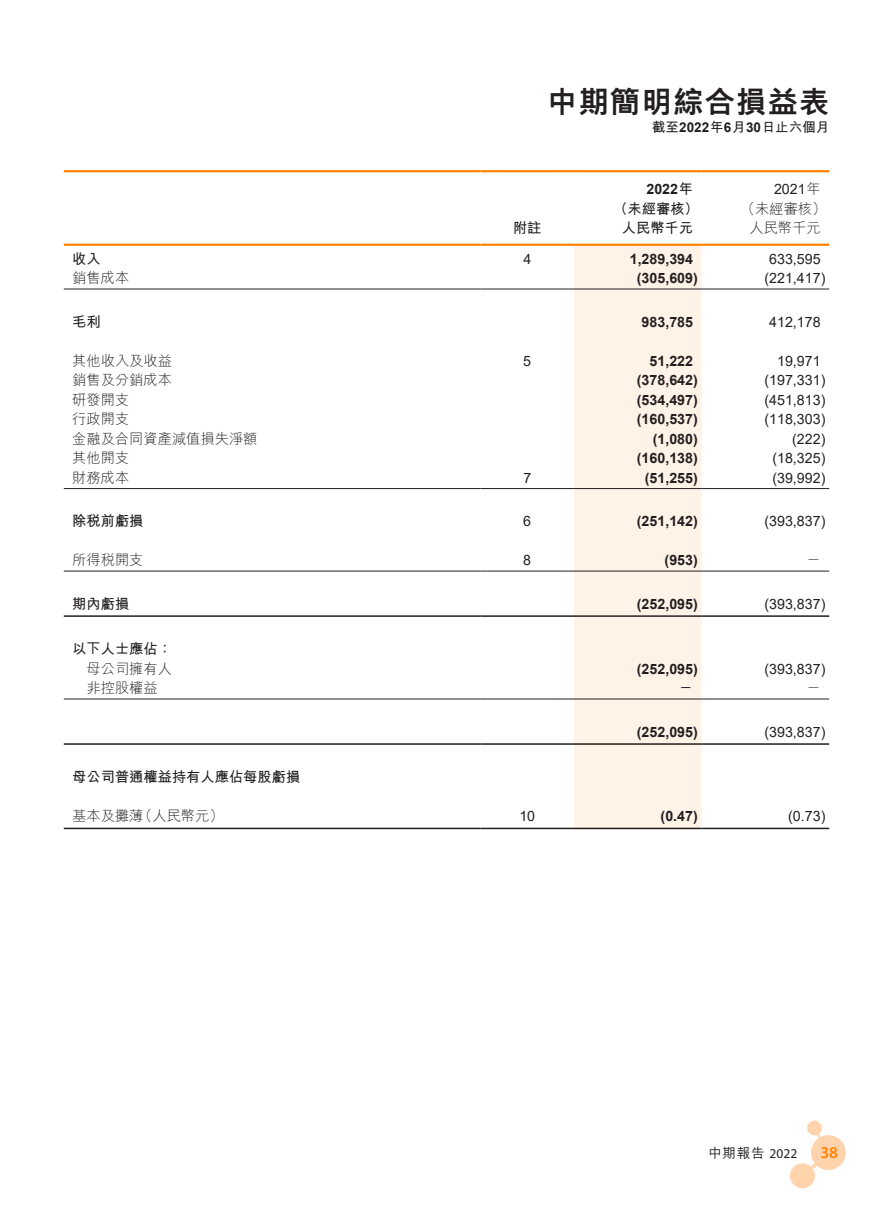
<style>
.page{position:relative;width:893px;height:1212px;background:#fff}
.page>*{position:absolute;margin:0;border:0;box-sizing:border-box;transform-origin:0 0}
.t1{font:800 30px "M Hei HK";letter-spacing:.05em;color:#231f20}
.t2{font:600 16.5px "Myriad Pro";color:#ff8200}
.t3{font:700 14.25px "Arial";color:#231f20}
.t4{font:14.25px "Arial";color:#231f20}
.t5{font:300 14.25px "M Hei HK";color:#231f20}
.t6{font:700 14.25px "M Hei HK";color:#231f20}
.t7{font:700 13.5px "M Hei HK";color:#231f20}
.t8{font:500 13.5px "M Hei HK";color:#231f20}
.s1{font-family:"Arial"}
.s2{font-family:"M Hei HK"}
.s3{font-family:"M Hei HK";font-weight:300}
.s4{font-family:"Myriad Pro";font-weight:400}
</style>
<div class="page">
<svg style="left:790px;top:1120px;width:56px;height:69px"></svg>
<div style="left:574px;top:246px;width:128px;height:582px;background:#fff2e7"></div>
<hr style="left:64px;top:244px;width:416px;height:2px;background:#ff8200">
<hr style="left:480px;top:244px;width:94px;height:2px;background:#ff8200">
<hr style="left:574px;top:244px;width:128px;height:2px;background:#ff8200">
<hr style="left:702px;top:244px;width:127px;height:2px;background:#ff8200">
<hr style="left:64px;top:170px;width:416px;height:2px;background:#ff8200">
<hr style="left:480px;top:170px;width:94px;height:2px;background:#ff8200">
<hr style="left:574px;top:170px;width:128px;height:2px;background:#ff8200">
<hr style="left:702px;top:170px;width:127px;height:2px;background:#ff8200">
<hr style="left:64px;top:289px;width:416px;height:1px;background:#231f20">
<hr style="left:480px;top:289px;width:94px;height:1px;background:#231f20">
<hr style="left:574px;top:289px;width:128px;height:1px;background:#231f20">
<hr style="left:702px;top:289px;width:127px;height:1px;background:#231f20">
<hr style="left:64px;top:488px;width:416px;height:1px;background:#231f20">
<hr style="left:480px;top:488px;width:94px;height:1px;background:#231f20">
<hr style="left:574px;top:488px;width:128px;height:1px;background:#231f20">
<hr style="left:702px;top:488px;width:127px;height:1px;background:#231f20">
<hr style="left:64px;top:571px;width:416px;height:1px;background:#231f20">
<hr style="left:480px;top:571px;width:94px;height:1px;background:#231f20">
<hr style="left:574px;top:571px;width:128px;height:1px;background:#231f20">
<hr style="left:702px;top:571px;width:127px;height:1px;background:#231f20">
<hr style="left:64px;top:615px;width:416px;height:2px;background:#231f20">
<hr style="left:480px;top:615px;width:94px;height:2px;background:#231f20">
<hr style="left:574px;top:615px;width:128px;height:2px;background:#231f20">
<hr style="left:702px;top:615px;width:127px;height:2px;background:#231f20">
<hr style="left:64px;top:699px;width:416px;height:1px;background:#231f20">
<hr style="left:480px;top:699px;width:94px;height:1px;background:#231f20">
<hr style="left:574px;top:699px;width:128px;height:1px;background:#231f20">
<hr style="left:702px;top:699px;width:127px;height:1px;background:#231f20">
<hr style="left:64px;top:743px;width:416px;height:2px;background:#231f20">
<hr style="left:480px;top:743px;width:94px;height:2px;background:#231f20">
<hr style="left:574px;top:743px;width:128px;height:2px;background:#231f20">
<hr style="left:702px;top:743px;width:127px;height:2px;background:#231f20">
<hr style="left:64px;top:828px;width:416px;height:1px;background:#231f20">
<hr style="left:480px;top:828px;width:94px;height:1px;background:#231f20">
<hr style="left:574px;top:828px;width:128px;height:1px;background:#231f20">
<hr style="left:702px;top:828px;width:127px;height:1px;background:#231f20">
<h1 class="t1" style="left:547px;top:87px;width:284px">中期簡明綜合損益表</h1>
<p class="t7" style="left:652px;top:117px;width:179px">截至<span class="s1">2022</span>年<span class="s1">6</span>月<span class="s1">30</span>日止六個月</p>
<p class="t3" style="left:646px;top:179px;width:48px">2022<span class="s2">年</span></p>
<p class="t4" style="left:774px;top:179px;width:48px">2021<span class="s3">年</span></p>
<p class="t6" style="left:613px;top:198px;width:87px">（未經審核）</p>
<p class="t5" style="left:741px;top:201px;width:87px">（未經審核(</p>
<p class="t6" style="left:513px;top:218px;width:30px">附註</p>
<p class="t6" style="left:622px;top:218px;width:73px">人民幣千元</p>
<p class="t5" style="left:749px;top:221px;width:73px">人民幣千元</p>
<p class="t6" style="left:72px;top:248px;width:30px">收入</p>
<p class="t4" style="left:523px;top:249px;width:9px">4</p>
<p class="t3" style="left:630px;top:248px;width:65px">1,289,394</p>
<p class="t4" style="left:769px;top:249px;width:53px">633,595</p>
<p class="t5" style="left:72px;top:270px;width:58px">銷售成本</p>
<p class="t3" style="left:637px;top:268px;width:62px">)305,609(</p>
<p class="t4" style="left:764px;top:268px;width:62px">)221,417(</p>
<p class="t6" style="left:72px;top:311px;width:30px">毛利</p>
<p class="t3" style="left:642px;top:311px;width:53px">983,785</p>
<p class="t4" style="left:769px;top:312px;width:53px">412,178</p>
<p class="t5" style="left:72px;top:353px;width:101px">其他收入及收益</p>
<p class="t4" style="left:523px;top:351px;width:9px">5</p>
<p class="t3" style="left:649px;top:350px;width:45px">51,222</p>
<p class="t4" style="left:777px;top:351px;width:45px">19,971</p>
<p class="t5" style="left:72px;top:373px;width:101px">銷售及分銷成本</p>
<p class="t3" style="left:637px;top:370px;width:62px">)378,642(</p>
<p class="t4" style="left:764px;top:370px;width:62px">)197,331(</p>
<p class="t5" style="left:72px;top:392px;width:59px">研發開支</p>
<p class="t3" style="left:637px;top:389px;width:62px">)534,497(</p>
<p class="t4" style="left:764px;top:390px;width:62px">)451,813(</p>
<p class="t5" style="left:72px;top:412px;width:59px">行政開支</p>
<p class="t3" style="left:637px;top:409px;width:62px">)160,537(</p>
<p class="t4" style="left:764px;top:409px;width:62px">)118,303(</p>
<p class="t5" style="left:72px;top:431px;width:187px">金融及合同資產減值損失淨額</p>
<p class="t3" style="left:653px;top:428px;width:47px">)1,080(</p>
<p class="t4" style="left:792px;top:429px;width:35px">)222(</p>
<p class="t5" style="left:72px;top:450px;width:58px">其他開支</p>
<p class="t3" style="left:637px;top:448px;width:62px">)160,138(</p>
<p class="t4" style="left:772px;top:448px;width:55px">)18,325(</p>
<p class="t5" style="left:72px;top:470px;width:58px">財務成本</p>
<p class="t4" style="left:523px;top:468px;width:9px">7</p>
<p class="t3" style="left:645px;top:467px;width:55px">)51,255(</p>
<p class="t4" style="left:772px;top:468px;width:55px">)39,992(</p>
<p class="t6" style="left:72px;top:510px;width:73px">除稅前虧損</p>
<p class="t4" style="left:523px;top:511px;width:9px">6</p>
<p class="t3" style="left:637px;top:511px;width:62px">)251,142(</p>
<p class="t4" style="left:764px;top:511px;width:62px">)393,837(</p>
<p class="t5" style="left:72px;top:553px;width:73px">所得稅開支</p>
<p class="t4" style="left:523px;top:550px;width:9px">8</p>
<p class="t3" style="left:665px;top:550px;width:35px">)953(</p>
<p class="t5" style="left:806px;top:553px;width:16px">－</p>
<p class="t6" style="left:72px;top:593px;width:59px">期內虧損</p>
<p class="t6" style="left:72px;top:638px;width:101px">以下人士應佔：</p>
<p class="t3" style="left:637px;top:594px;width:62px">)252,095(</p>
<p class="t4" style="left:764px;top:594px;width:62px">)393,837(</p>
<p class="t5" style="left:87px;top:661px;width:87px">母公司擁有人</p>
<p class="t3" style="left:637px;top:658px;width:62px">)252,095(</p>
<p class="t4" style="left:764px;top:659px;width:62px">)393,837(</p>
<p class="t5" style="left:87px;top:680px;width:73px">非控股權益</p>
<p class="t6" style="left:679px;top:677px;width:16px">－</p>
<p class="t5" style="left:806px;top:680px;width:16px">－</p>
<p class="t3" style="left:637px;top:721px;width:62px">)252,095(</p>
<p class="t4" style="left:764px;top:722px;width:62px">)393,837(</p>
<p class="t6" style="left:72px;top:766px;width:230px">母公司普通權益持有人應佔每股虧損</p>
<p class="t5" style="left:138px;top:808px;width:87px">（人民幣元(</p>
<p class="t5" style="left:72px;top:808px;width:73px">基本及攤薄</p>
<p class="t4" style="left:519px;top:806px;width:17px">10</p>
<p class="t3" style="left:661px;top:806px;width:39px">)0.47(</p>
<p class="t4" style="left:788px;top:806px;width:39px">)0.73(</p>
<p class="t8" style="left:708px;top:1143px;width:90px">中期報告 <span class="s4">2022</span></p>
<p class="t2" style="left:820px;top:1142px;width:19px">38</p>
</div>
